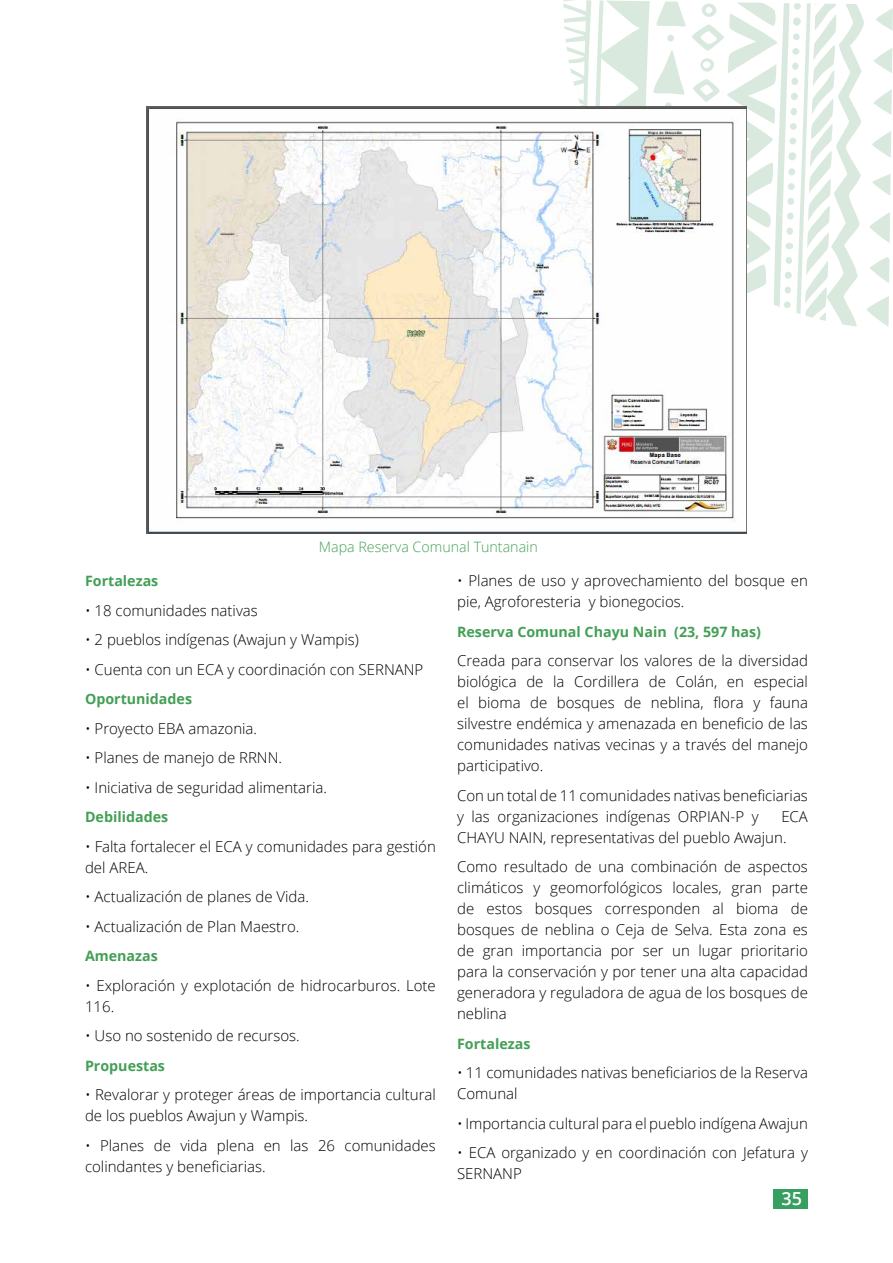
<style>
.page{position:relative;width:893px;height:1263px;background:#fff}
.page>*{position:absolute;margin:0;border:0;box-sizing:border-box;transform-origin:0 0}
.t1{font:600 18px "Open Sans";color:#fff}
.t2{font:300 15px/21px "Open Sans";color:#000}
.t3{font:700 14.25px "Open Sans";color:#439f56}
.t4{font:300 14.25px "Open Sans";color:#439f56}
</style>
<div class="page">
<div style="left:773px;top:1189px;width:35px;height:20px;background:#379f5f"></div>
<svg style="left:563px;top:0;width:330px;height:327px"></svg>
<img style="left:146px;top:106px;width:601px;height:428px">
<p class="t4" style="left:319px;top:537px;width:220px">Mapa Reserva Comunal Tuntanain</p>
<p class="t3" style="left:85px;top:571px;width:75px">Fortalezas</p>
<p class="t2" style="left:85px;top:599px;width:174px">• 18 comunidades nativas</p>
<p class="t2" style="left:85px;top:629px;width:275px">• 2 pueblos indígenas (Awajun y Wampis)</p>
<p class="t2" style="left:85px;top:658px;width:340px">• Cuenta con un ECA y coordinación con SERNANP</p>
<p class="t3" style="left:85px;top:689px;width:109px">Oportunidades</p>
<p class="t2" style="left:85px;top:717px;width:174px">• Proyecto EBA amazonia.</p>
<p class="t2" style="left:85px;top:747px;width:199px">• Planes de manejo de RRNN.</p>
<p class="t2" style="left:85px;top:776px;width:243px">• Iniciativa de seguridad alimentaria.</p>
<p class="t3" style="left:85px;top:807px;width:85px">Debilidades</p>
<p class="t2" style="left:85px;top:835px;width:352px">• Falta fortalecer el ECA y comunidades para gestión del AREA.</p>
<p class="t2" style="left:85px;top:886px;width:226px">• Actualización de planes de Vida.</p>
<p class="t2" style="left:85px;top:915px;width:216px">• Actualización de Plan Maestro.</p>
<p class="t3" style="left:85px;top:946px;width:74px">Amenazas</p>
<p class="t2" style="left:85px;top:974px;width:352px">• Exploración y explotación de hidrocarburos. Lote<br>116.</p>
<p class="t2" style="left:85px;top:1025px;width:216px">• Uso no sostenido de recursos.</p>
<p class="t3" style="left:85px;top:1055px;width:81px">Propuestas</p>
<p class="t2" style="left:85px;top:1084px;width:352px">• Revalorar y proteger áreas de importancia cultural de los pueblos Awajun y Wampis.</p>
<p class="t2" style="left:85px;top:1134px;width:352px">• Planes de vida plena en las 26 comunidades colindantes y beneficiarias.</p>
<p class="t2" style="left:457px;top:570px;width:352px">• Planes de uso y aprovechamiento del bosque en pie, Agroforesteria y bionegocios.</p>
<p class="t3" style="left:457px;top:621px;width:305px">Reserva Comunal Chayu Nain (23, 597 has)</p>
<p class="t2" style="left:457px;top:650px;width:352px;text-align:justify">Creada para conservar los valores de la diversidad biológica de la Cordillera de Colán, en especial el bioma de bosques de neblina, flora y fauna silvestre endémica y amenazada en beneficio de las comunidades nativas vecinas y a través del manejo participativo.</p>
<p class="t2" style="left:457px;top:784px;width:352px">Con un total de 11 comunidades nativas beneficiarias y las organizaciones indígenas ORPIAN-P y</p>
<p class="t2" style="left:457px;top:805px;width:352px;text-indent:324px">ECA<br>CHAYU NAIN, representativas del pueblo Awajun.</p>
<p class="t2" style="left:457px;top:856px;width:352px;text-align:justify">Como resultado de una combinación de aspectos climáticos y geomorfológicos locales, gran parte de estos bosques corresponden al bioma de bosques de neblina o Ceja de Selva. Esta zona es de gran importancia por ser un lugar prioritario para la conservación y por tener una alta capacidad generadora y reguladora de agua de los bosques de neblina</p>
<p class="t3" style="left:457px;top:1033px;width:75px">Fortalezas</p>
<p class="t2" style="left:457px;top:1062px;width:352px">• 11 comunidades nativas beneficiarios de la Reserva<br>Comunal</p>
<p class="t2" style="left:457px;top:1112px;width:352px">• Importancia cultural para el pueblo indígena Awajun</p>
<p class="t2" style="left:457px;top:1142px;width:352px">• ECA organizado y en coordinación con Jefatura y<br>SERNANP</p>
<p class="t1" style="left:781px;top:1186px;width:22px">35</p>
</div>
